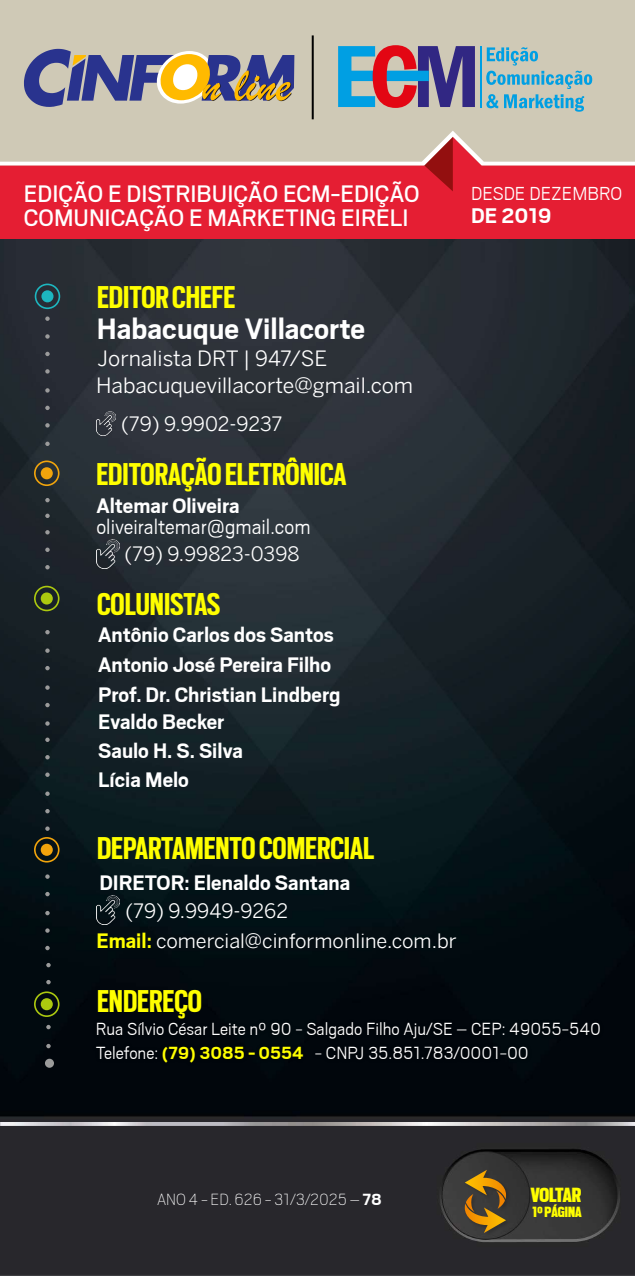
<style>
.page{position:relative;width:635px;height:1276px;background:#fff}
.page>*{position:absolute;margin:0;border:0;box-sizing:border-box;transform-origin:0 0}
.t1{font:700 35px "Scout Cond";color:#ff0}
.t2{font:700 32.7px "Scout";color:#fff}
.t3{font:26.5px/24.3px "Scout";color:#fff}
.t4{font:700 23.6px "Scout";color:#fff}
.t5{font:700 23.3px/27.4px "Scout";color:#fff}
.t6{font:300 23.3px "Scout";color:#fff}
.t7{font:900 22.9px "Scout Cond";letter-spacing:-.01em;color:#ff0}
.t8{font:21.1px "Benton Sans";color:#fff}
.t9{font:300 20.9px "Scout";color:#fff}
.t10{font:19.8px "Benton Sans";color:#fff}
.t11{font:300 19.5px/23.4px "Scout";color:#fff}
.t12{font:100 18px "Scout";color:#fff}
.t13{font:900 16.5px "Scout Cond";color:#ff0}
.s1{font-family:"Scout";font-weight:700;font-size:23.3px;color:#ff0}
.s2{font-weight:700;color:#ff0}
.s3{font-weight:700}
</style>
<div class="page">
<div style="left:0;top:0;width:635px;height:242px;background:#e51e33"></div>
<div style="left:0;top:0;width:635px;height:131px;background:#cfc9b6"></div>
<svg style="left:0;top:131px;width:635px;height:60px"></svg>
<hr style="left:480px;top:46px;width:2px;height:62px;background:#009fe3">
<svg style="left:486px;top:47px;width:106px;height:65px;background:#9abec1"></svg>
<svg style="left:338px;top:45px;width:137px;height:63px;background:#767095"></svg>
<hr style="left:312px;top:35px;width:2px;height:84px;background:#000">
<img style="left:0;top:240px;width:635px;height:1033px">
<img style="left:0;top:1122px;width:635px;height:3px">
<div style="left:464px;top:1169px;width:47px;height:68px;background:#363636"></div>
<svg style="left:465px;top:1170px;width:41px;height:63px"></svg>
<div style="left:92px;top:1018px;width:512px;height:48px;background:#00050b"></div>
<img style="left:96px;top:411px;width:19px;height:25px">
<img style="left:96px;top:539px;width:23px;height:30px">
<img style="left:96px;top:895px;width:23px;height:29px">
<svg style="left:34px;top:460px;width:26px;height:26px"></svg>
<div style="left:41px;top:467px;width:12px;height:12px;background:#f1a40c;border-radius:50%"></div>
<svg style="left:45px;top:388px;width:5px;height:5px"></svg>
<svg style="left:45px;top:334px;width:5px;height:5px"></svg>
<svg style="left:45px;top:316px;width:5px;height:5px"></svg>
<svg style="left:45px;top:406px;width:5px;height:4px"></svg>
<svg style="left:45px;top:352px;width:5px;height:4px"></svg>
<svg style="left:45px;top:423px;width:5px;height:4px"></svg>
<svg style="left:45px;top:369px;width:5px;height:5px"></svg>
<svg style="left:45px;top:441px;width:5px;height:5px"></svg>
<svg style="left:45px;top:911px;width:5px;height:4px"></svg>
<svg style="left:45px;top:928px;width:5px;height:4px"></svg>
<svg style="left:45px;top:874px;width:5px;height:5px"></svg>
<svg style="left:45px;top:946px;width:5px;height:4px"></svg>
<svg style="left:45px;top:892px;width:5px;height:4px"></svg>
<svg style="left:45px;top:791px;width:5px;height:5px"></svg>
<svg style="left:45px;top:737px;width:5px;height:5px"></svg>
<svg style="left:45px;top:809px;width:5px;height:4px"></svg>
<svg style="left:45px;top:755px;width:5px;height:4px"></svg>
<svg style="left:45px;top:826px;width:5px;height:5px"></svg>
<svg style="left:45px;top:772px;width:5px;height:5px"></svg>
<svg style="left:45px;top:685px;width:5px;height:5px"></svg>
<svg style="left:45px;top:630px;width:5px;height:4px"></svg>
<svg style="left:45px;top:703px;width:5px;height:4px"></svg>
<svg style="left:45px;top:648px;width:5px;height:5px"></svg>
<svg style="left:45px;top:721px;width:5px;height:5px"></svg>
<svg style="left:45px;top:666px;width:5px;height:4px"></svg>
<svg style="left:45px;top:530px;width:5px;height:4px"></svg>
<svg style="left:45px;top:547px;width:5px;height:5px"></svg>
<svg style="left:45px;top:565px;width:5px;height:4px"></svg>
<svg style="left:45px;top:498px;width:5px;height:4px"></svg>
<svg style="left:45px;top:513px;width:5px;height:5px"></svg>
<svg style="left:35px;top:283px;width:25px;height:26px"></svg>
<div style="left:41px;top:290px;width:13px;height:12px;background:#1db6bf;border-radius:50%"></div>
<svg style="left:34px;top:586px;width:26px;height:25px"></svg>
<svg style="left:34px;top:991px;width:26px;height:26px"></svg>
<svg style="left:46px;top:1044px;width:5px;height:4px"></svg>
<div style="left:45px;top:1058px;width:9px;height:9px;background:#9b9b9b;border-radius:50%"></div>
<svg style="left:46px;top:980px;width:5px;height:4px"></svg>
<svg style="left:46px;top:963px;width:5px;height:4px"></svg>
<svg style="left:46px;top:1025px;width:5px;height:4px"></svg>
<svg style="left:34px;top:837px;width:26px;height:25px"></svg>
<div style="left:41px;top:843px;width:12px;height:13px;background:#f1a40c;border-radius:50%"></div>
<svg style="left:24px;top:49px;width:270px;height:58px;background:#938b90"></svg>
<p class="t3" style="left:24px;top:180px;width:397px">EDIÇÃO E DISTRIBUIÇÃO ECM-EDIÇÃO<br>COMUNICAÇÃO E MARKETING EIRELI</p>
<p class="t9" style="left:471px;top:183px;width:152px">DESDE DEZEMBRO</p>
<p class="t4" style="left:471px;top:205px;width:82px">DE 2019</p>
<h1 class="t1" style="left:97px;top:274px;width:140px">EDITOR CHEFE</h1>
<h2 class="t2" style="left:97px;top:314px;width:270px">Habacuque Villacorte</h2>
<p class="t8" style="left:98px;top:346px;width:231px">Jornalista DRT | 947/SE</p>
<p class="t8" style="left:96px;top:373px;width:319px">Habacuquevillacorte@gmail.com</p>
<p class="t10" style="left:121px;top:412px;width:163px">(79) 9.9902-9237</p>
<h1 class="t1" style="left:96px;top:452px;width:251px">EDITORAÇÃO ELETRÔNICA</h1>
<p class="t5" style="left:96px;top:492px;width:145px">Altemar Oliveira</p>
<p class="t6" style="left:96px;top:515px;width:216px">oliveiraltemar@gmail.com</p>
<p class="t10" style="left:124px;top:542px;width:177px">(79) 9.99823-0398</p>
<h1 class="t1" style="left:97px;top:581px;width:125px">COLUNISTAS</h1>
<p class="t5" style="left:98px;top:622px;width:237px">Antônio Carlos dos Santos</p>
<p class="t5" style="left:98px;top:651px;width:234px">Antonio José Pereira Filho</p>
<p class="t5" style="left:98px;top:681px;width:244px">Prof. Dr. Christian Lindberg<br>Evaldo Becker</p>
<p class="t5" style="left:98px;top:738px;width:146px">Saulo H. S. Silva</p>
<p class="t5" style="left:98px;top:766px;width:92px">Lícia Melo</p>
<h1 class="t1" style="left:97px;top:825px;width:279px">DEPARTAMENTO COMERCIAL</h1>
<p class="t5" style="left:99px;top:870px;width:253px">DIRETOR: Elenaldo Santana</p>
<p class="t10" style="left:125px;top:899px;width:164px">(79) 9.9949-9262</p>
<p class="t10" style="left:96px;top:929px;width:362px"><span class="s1">Email:</span> comercial@cinformonline.com.br</p>
<h1 class="t1" style="left:97px;top:978px;width:106px">ENDEREÇO</h1>
<p class="t11" style="left:96px;top:1017px;width:507px">Rua Sílvio César Leite nº 90 - Salgado Filho Aju/SE – CEP: 49055-540<br>Telefone: <span class="s2">(79) 3085 - 0554</span> - CNPJ 35.851.783/0001-00</p>
<p class="t12" style="left:157px;top:1187px;width:227px">ANO 4 - ED. 626 - 31/3/2025 – <span class="s3">78</span></p>
<p class="t7" style="left:531px;top:1183px;width:52px">VOLTAR</p>
<p class="t13" style="left:532px;top:1203px;width:51px">1° PÁGINA</p>
</div>
